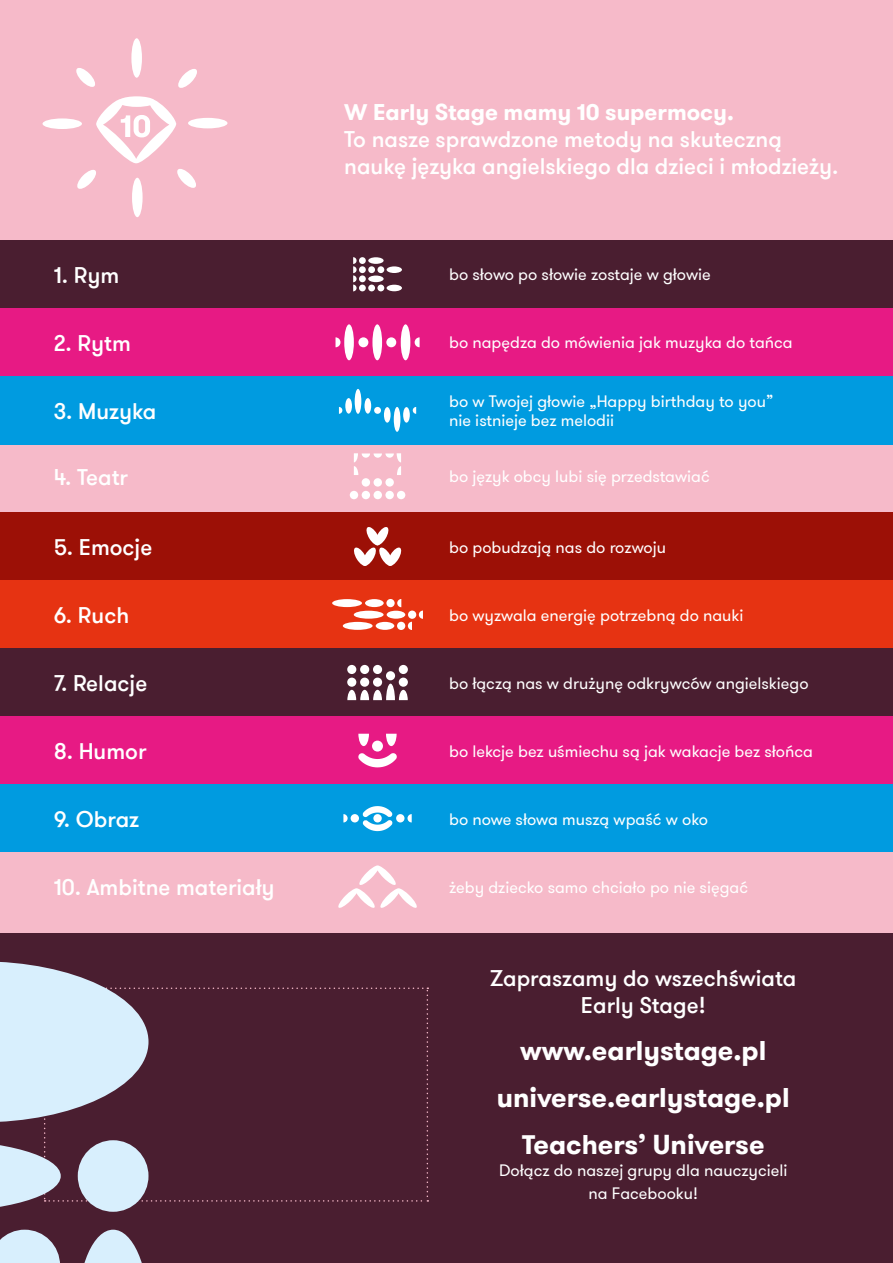
<style>
.page{position:relative;width:893px;height:1263px;background:#fff}
.page>*{position:absolute;margin:0;border:0;box-sizing:border-box;transform-origin:0 0}
.t1{font:700 27px/46.8px "GT Walsheim Pro";color:#fff;text-align:center}
.t2{font:500 22.5px/27px "GT Walsheim Pro";color:#fff;text-align:center}
.t3{font:700 22.5px "GT Walsheim Pro";color:#fff}
.t4{font:16.5px/22.5px "GT Walsheim Pro";color:#fff;text-align:center}
</style>
<div class="page">
<div style="left:0;top:0;width:893px;height:983px;background:#f6bac9"></div>
<div style="left:0;top:933px;width:893px;height:330px;background:#4a1e30"></div>
<div style="left:362px;top:478px;width:8px;height:9px;background:#fff;border-radius:50%"></div>
<div style="left:374px;top:478px;width:8px;height:9px;background:#fff;border-radius:50%"></div>
<div style="left:385px;top:478px;width:9px;height:9px;background:#fff;border-radius:50%"></div>
<div style="left:350px;top:491px;width:8px;height:8px;background:#fff;border-radius:50%"></div>
<div style="left:362px;top:491px;width:8px;height:8px;background:#fff;border-radius:50%"></div>
<div style="left:374px;top:491px;width:8px;height:8px;background:#fff;border-radius:50%"></div>
<div style="left:385px;top:491px;width:9px;height:8px;background:#fff;border-radius:50%"></div>
<div style="left:397px;top:491px;width:8px;height:8px;background:#fff;border-radius:50%"></div>
<svg style="left:354px;top:453px;width:47px;height:22px"></svg>
<div style="left:0;top:240px;width:893px;height:68px;background:#4a1e30"></div>
<div style="left:368px;top:257px;width:16px;height:7px;background:#fff;border-radius:50%"></div>
<div style="left:359px;top:257px;width:7px;height:7px;background:#fff;border-radius:50%"></div>
<div style="left:387px;top:266px;width:15px;height:7px;background:#fff;border-radius:50%"></div>
<div style="left:377px;top:266px;width:7px;height:7px;background:#fff;border-radius:50%"></div>
<div style="left:368px;top:266px;width:7px;height:7px;background:#fff;border-radius:50%"></div>
<div style="left:359px;top:266px;width:7px;height:7px;background:#fff;border-radius:50%"></div>
<div style="left:368px;top:276px;width:16px;height:6px;background:#fff;border-radius:50%"></div>
<div style="left:359px;top:275px;width:7px;height:7px;background:#fff;border-radius:50%"></div>
<div style="left:387px;top:285px;width:15px;height:6px;background:#fff;border-radius:50%"></div>
<div style="left:377px;top:285px;width:7px;height:6px;background:#fff;border-radius:50%"></div>
<div style="left:368px;top:285px;width:7px;height:6px;background:#fff;border-radius:50%"></div>
<div style="left:359px;top:285px;width:7px;height:6px;background:#fff;border-radius:50%"></div>
<svg style="left:353px;top:257px;width:4px;height:34px"></svg>
<div style="left:0;top:308px;width:893px;height:68px;background:#e71a84"></div>
<div style="left:344px;top:324px;width:10px;height:36px;background:#fff;border-radius:50%"></div>
<div style="left:401px;top:324px;width:9px;height:36px;background:#fff;border-radius:50%"></div>
<div style="left:372px;top:324px;width:10px;height:36px;background:#fff;border-radius:50%"></div>
<svg style="left:335px;top:337px;width:5px;height:10px"></svg>
<svg style="left:415px;top:337px;width:5px;height:10px"></svg>
<div style="left:358px;top:337px;width:10px;height:10px;background:#fff;border-radius:50%"></div>
<div style="left:386px;top:337px;width:10px;height:10px;background:#fff;border-radius:50%"></div>
<div style="left:0;top:376px;width:893px;height:68px;background:#009be0"></div>
<div style="left:345px;top:398px;width:7px;height:16px;background:#fff;border-radius:50%"></div>
<div style="left:355px;top:389px;width:6px;height:25px;background:#fff;border-radius:50%"></div>
<svg style="left:339px;top:407px;width:3px;height:7px"></svg>
<div style="left:364px;top:398px;width:7px;height:16px;background:#fff;border-radius:50%"></div>
<div style="left:374px;top:407px;width:7px;height:7px;background:#fff;border-radius:50%"></div>
<div style="left:403px;top:407px;width:7px;height:16px;background:#fff;border-radius:50%"></div>
<div style="left:394px;top:407px;width:6px;height:25px;background:#fff;border-radius:50%"></div>
<svg style="left:413px;top:407px;width:3px;height:7px"></svg>
<div style="left:384px;top:407px;width:7px;height:16px;background:#fff;border-radius:50%"></div>
<div style="left:0;top:512px;width:893px;height:68px;background:#9c1006"></div>
<svg style="left:354px;top:527px;width:48px;height:39px"></svg>
<div style="left:0;top:580px;width:893px;height:68px;background:#e63312"></div>
<div style="left:387px;top:611px;width:18px;height:8px;background:#fff;border-radius:50%"></div>
<div style="left:354px;top:611px;width:30px;height:8px;background:#fff;border-radius:50%"></div>
<div style="left:408px;top:610px;width:8px;height:9px;background:#fff;border-radius:50%"></div>
<div style="left:376px;top:622px;width:18px;height:8px;background:#fff;border-radius:50%"></div>
<div style="left:343px;top:622px;width:30px;height:8px;background:#fff;border-radius:50%"></div>
<div style="left:397px;top:622px;width:8px;height:8px;background:#fff;border-radius:50%"></div>
<div style="left:365px;top:599px;width:19px;height:8px;background:#fff;border-radius:50%"></div>
<div style="left:332px;top:599px;width:30px;height:8px;background:#fff;border-radius:50%"></div>
<div style="left:386px;top:599px;width:9px;height:8px;background:#fff;border-radius:50%"></div>
<svg style="left:419px;top:610px;width:4px;height:9px"></svg>
<svg style="left:408px;top:622px;width:4px;height:8px"></svg>
<svg style="left:397px;top:599px;width:4px;height:8px"></svg>
<div style="left:0;top:648px;width:893px;height:68px;background:#4a1e30"></div>
<div style="left:386px;top:671px;width:9px;height:9px;background:#fff;border-radius:50%"></div>
<div style="left:373px;top:678px;width:9px;height:9px;background:#fff;border-radius:50%"></div>
<div style="left:360px;top:678px;width:9px;height:9px;background:#fff;border-radius:50%"></div>
<div style="left:347px;top:678px;width:9px;height:9px;background:#fff;border-radius:50%"></div>
<svg style="left:347px;top:684px;width:61px;height:16px"></svg>
<div style="left:399px;top:678px;width:9px;height:9px;background:#fff;border-radius:50%"></div>
<div style="left:373px;top:665px;width:9px;height:9px;background:#fff;border-radius:50%"></div>
<div style="left:360px;top:665px;width:9px;height:9px;background:#fff;border-radius:50%"></div>
<div style="left:347px;top:665px;width:9px;height:9px;background:#fff;border-radius:50%"></div>
<div style="left:399px;top:665px;width:9px;height:9px;background:#fff;border-radius:50%"></div>
<div style="left:0;top:716px;width:893px;height:68px;background:#e71a84"></div>
<div style="left:372px;top:741px;width:11px;height:10px;background:#fff;border-radius:50%"></div>
<svg style="left:358px;top:753px;width:39px;height:14px"></svg>
<svg style="left:358px;top:734px;width:11px;height:12px"></svg>
<svg style="left:386px;top:734px;width:11px;height:12px"></svg>
<div style="left:0;top:784px;width:893px;height:69px;background:#009be0"></div>
<div style="left:351px;top:814px;width:8px;height:8px;background:#fff;border-radius:50%"></div>
<svg style="left:343px;top:814px;width:5px;height:8px"></svg>
<div style="left:396px;top:814px;width:8px;height:8px;background:#fff;border-radius:50%"></div>
<svg style="left:407px;top:814px;width:5px;height:8px"></svg>
<svg style="left:362px;top:806px;width:31px;height:25px"></svg>
<svg style="left:338px;top:865px;width:79px;height:43px"></svg>
<div style="left:131px;top:38px;width:11px;height:40px;background:#fff;border-radius:50%"></div>
<div style="left:132px;top:178px;width:11px;height:39px;background:#fff;border-radius:50%"></div>
<div style="left:188px;top:118px;width:39px;height:10px;background:#fff;border-radius:50%"></div>
<div style="left:43px;top:118px;width:39px;height:11px;background:#fff;border-radius:50%"></div>
<svg style="left:178px;top:69px;width:19px;height:19px"></svg>
<svg style="left:76px;top:68px;width:19px;height:19px"></svg>
<svg style="left:76px;top:96px;width:121px;height:94px"></svg>
<hr style="left:892px;top:0;width:1px;height:1263px;background:#d8effd">
<hr style="left:892px;top:933px;width:1px;height:330px;background:#4a1e30">
<svg style="left:0;top:962px;width:428px;height:301px"></svg>
<h2 class="t3" style="left:344px;top:97px;width:391px">W Early Stage mamy 10 supermocy.</h2>
<h2 class="t2" style="left:344px;top:126px;width:496px;text-align:left">To nasze sprawdzone metody na skuteczną naukę języka angielskiego dla dzieci i młodzieży.</h2>
<h2 class="t2" style="left:54px;top:262px;width:67px">1. Rym</h2>
<p class="t4" style="left:449px;top:264px;width:263px">bo słowo po słowie zostaje w głowie</p>
<h2 class="t2" style="left:54px;top:330px;width:79px">2. Rytm</h2>
<p class="t4" style="left:449px;top:332px;width:345px">bo napędza do mówienia jak muzyka do tańca</p>
<p class="t4" style="left:449px;top:391px;width:326px;line-height:19.8px;text-align:left">bo w Twojej głowie „Happy birthday to you” nie istnieje bez melodii</p>
<h2 class="t2" style="left:54px;top:398px;width:104px">3. Muzyka</h2>
<h2 class="t2" style="left:54px;top:464px;width:76px">4. Teatr</h2>
<p class="t4" style="left:449px;top:466px;width:262px">bo język obcy lubi się przedstawiać</p>
<h2 class="t2" style="left:54px;top:534px;width:100px">5. Emocje</h2>
<p class="t4" style="left:449px;top:536px;width:218px">bo pobudzają nas do rozwoju</p>
<h2 class="t2" style="left:54px;top:602px;width:77px">6. Ruch</h2>
<p class="t4" style="left:449px;top:604px;width:296px">bo wyzwala energię potrzebną do nauki</p>
<h2 class="t2" style="left:54px;top:670px;width:95px">7. Relacje</h2>
<p class="t4" style="left:449px;top:672px;width:361px">bo łączą nas w drużynę odkrywców angielskiego</p>
<h2 class="t2" style="left:54px;top:738px;width:94px">8. Humor</h2>
<p class="t4" style="left:449px;top:740px;width:365px">bo lekcje bez uśmiechu są jak wakacje bez słońca</p>
<h2 class="t2" style="left:54px;top:806px;width:87px">9. Obraz</h2>
<p class="t4" style="left:449px;top:808px;width:260px">bo nowe słowa muszą wpaść w oko</p>
<h2 class="t2" style="left:54px;top:874px;width:222px">10. Ambitne materiały</h2>
<p class="t4" style="left:449px;top:876px;width:300px">żeby dziecko samo chciało po nie sięgać</p>
<h2 class="t2" style="left:490px;top:965px;width:308px">Zapraszamy do wszechświata<br>Early Stage!</h2>
<h1 class="t1" style="left:497px;top:1028px;width:294px">www.earlystage.pl universe.earlystage.pl<br>Teachers’ Universe</h1>
<p class="t4" style="left:499px;top:1160px;width:290px">Dołącz do naszej grupy dla nauczycieli na Facebooku!</p>
</div>
